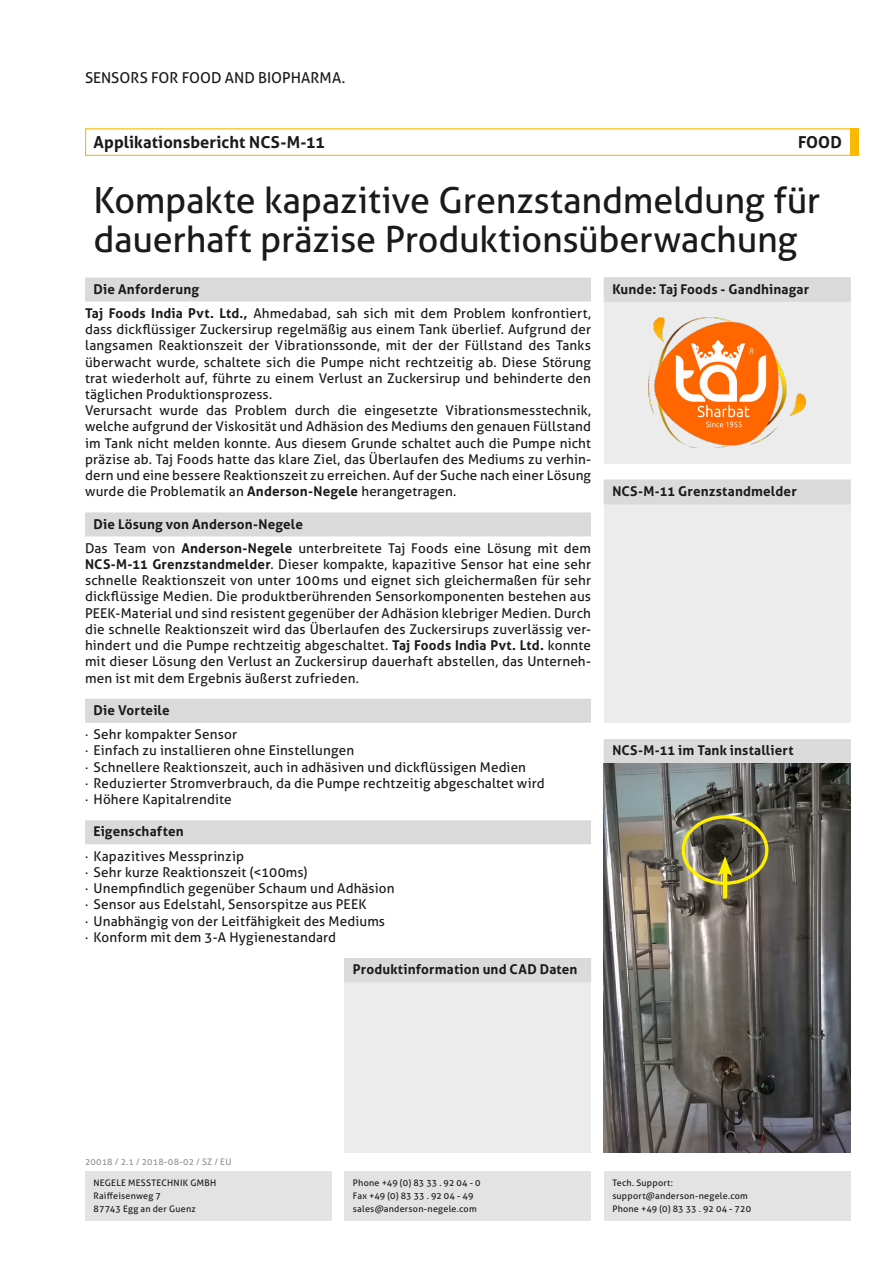
<style>
.page{position:relative;width:893px;height:1263px;background:#fff}
.page>*{position:absolute;margin:0;border:0;box-sizing:border-box;transform-origin:0 0}
.t1{font:36px/39px "Aller";letter-spacing:-.01em;color:#1a1a18}
.t2{font:700 16.5px "Aller";letter-spacing:.005em;color:#1a1a18}
.t3{font:15px "Aller";color:#1a1a18}
.t4{font:13.5px/16.2px "Aller";letter-spacing:.01em;color:#1a1a18}
.t5{font:700 13.5px "Aller";letter-spacing:.01em;color:#1a1a18}
.t6{font:9px/12.6px "Aller";letter-spacing:.025em;color:#1a1a18}
.t7{font:9px "Aller";letter-spacing:.02em;color:#919292}
.s1{font-weight:700}
</style>
<div class="page">
<div style="left:850px;top:128px;width:9px;height:28px;background:#fbba00"></div>
<div style="left:85px;top:128px;width:774px;height:28px;border:1px solid #fbba00"></div>
<div style="left:344px;top:1171px;width:247px;height:49px;background:#e3e3e3"></div>
<div style="left:604px;top:1171px;width:246px;height:49px;background:#e3e3e3"></div>
<div style="left:85px;top:1171px;width:247px;height:49px;background:#e3e3e3"></div>
<div style="left:344px;top:958px;width:247px;height:194px;background:#ececed"></div>
<div style="left:344px;top:958px;width:247px;height:24px;background:#dadada"></div>
<div style="left:85px;top:277px;width:506px;height:24px;background:#dadada"></div>
<div style="left:85px;top:512px;width:506px;height:24px;background:#dadada"></div>
<div style="left:85px;top:699px;width:506px;height:24px;background:#dadada"></div>
<div style="left:85px;top:820px;width:506px;height:24px;background:#dadada"></div>
<div style="left:604px;top:277px;width:246px;height:187px;background:#ececed"></div>
<div style="left:604px;top:277px;width:246px;height:24px;background:#e1e1e1"></div>
<div style="left:604px;top:278px;width:246px;height:24px;background:#dadada"></div>
<img style="left:648px;top:318px;width:158px;height:130px">
<div style="left:604px;top:480px;width:246px;height:243px;background:#ececed"></div>
<div style="left:604px;top:480px;width:246px;height:24px;background:#dadada"></div>
<div style="left:604px;top:739px;width:246px;height:24px;background:#dadada"></div>
<img style="left:604px;top:763px;width:246px;height:389px">
<div style="left:682px;top:815px;width:86px;height:70px;border:3px solid #fe0;border-radius:50%"></div>
<hr style="left:723px;top:869px;width:4px;height:29px;background:#fe0">
<svg style="left:717px;top:856px;width:16px;height:21px"></svg>
<p class="t3" style="left:85px;top:69px;width:262px">SENSORS FOR FOOD AND BIOPHARMA.</p>
<p class="t2" style="left:94px;top:132px;width:233px">Applikationsbericht NCS-M-11</p>
<h1 class="t1" style="left:94px;top:180px;width:728px">Kompakte kapazitive Grenzstandmeldung für dauerhaft präzise Produktionsüberwachung</h1>
<p class="t2" style="left:798px;top:132px;width:45px">FOOD</p>
<p class="t4" style="left:85px;top:277px;width:507px;line-height:24.3px;text-indent:9px"><span class="s1">Die Anforderung<br>Taj Foods India Pvt. Ltd.,</span> Ahmedabad, sah sich mit dem Problem konfrontiert,</p>
<p class="t4" style="left:85px;top:321px;width:507px">dass dickflüssiger Zuckersirup regelmäßig aus einem Tank überlief. Aufgrund der langsamen Reaktionszeit der Vibrationssonde, mit der der Füllstand des Tanks überwacht wurde, schaltete sich die Pumpe nicht rechtzeitig ab. Diese Störung trat wiederholt auf, führte zu einem Verlust an Zuckersirup und behinderte den täglichen Produktionsprozess.<br>Verursacht wurde das Problem durch die eingesetzte Vibrationsmesstechnik, welche aufgrund der Viskosität und Adhäsion des Mediums den genauen Füllstand im Tank nicht melden konnte. Aus diesem Grunde schaltet auch die Pumpe nicht präzise ab. Taj Foods hatte das klare Ziel, das Überlaufen des Mediums zu verhin&shy;dern und eine bessere Reaktionszeit zu erreichen. Auf der Suche nach einer Lösung wurde die Problematik an <span class="s1">Anderson-Negele</span> herangetragen.</p>
<p class="t4" style="left:85px;top:512px;width:507px;line-height:24.3px;text-indent:9px"><span class="s1">Die Lösung von Anderson-Negele<br></span>Das Team von <span class="s1">Anderson-Negele</span> unterbreitete Taj Foods eine Lösung mit dem</p>
<p class="t4" style="left:85px;top:556px;width:507px;text-align:justify"><span class="s1">NCS-M-11 Grenzstandmelder</span>. Dieser kompakte, kapazitive Sensor hat eine sehr schnelle Reaktionszeit von unter 100 ms und eignet sich gleichermaßen für sehr dickflüssige Medien. Die produktberührenden Sensorkomponenten bestehen aus PEEK-Material und sind resistent gegenüber der Adhäsion klebriger Medien. Durch die schnelle Reaktionszeit wird das Überlaufen des Zuckersirups zuverlässig ver&shy;hindert und die Pumpe rechtzeitig abgeschaltet. <span class="s1">Taj Foods India Pvt. Ltd.</span> konnte mit dieser Lösung den Verlust an Zuckersirup dauerhaft abstellen, das Unterneh&shy;men ist mit dem Ergebnis äußerst zufrieden.</p>
<p class="t5" style="left:94px;top:702px;width:78px">Die Vorteile</p>
<p class="t4" style="left:85px;top:726px;width:461px">· Sehr kompakter Sensor<br>· Einfach zu installieren ohne Einstellungen<br>· Schnellere Reaktionszeit, auch in adhäsiven und dickflüssigen Medien<br>· Reduzierter Stromverbrauch, da die Pumpe rechtzeitig abgeschaltet wird · Höhere Kapitalrendite</p>
<p class="t5" style="left:94px;top:823px;width:92px">Eigenschaften</p>
<p class="t4" style="left:85px;top:848px;width:311px">· Kapazitives Messprinzip<br>· Sehr kurze Reaktionszeit (&lt;100 ms)<br>· Unempfindlich gegenüber Schaum und Adhäsion · Sensor aus Edelstahl, Sensorspitze aus PEEK<br>· Unabhängig von der Leitfähigkeit des Mediums<br>· Konform mit dem 3-A Hygienestandard</p>
<p class="t5" style="left:353px;top:961px;width:226px">Produktinformation und CAD Daten</p>
<p class="t5" style="left:612px;top:280px;width:198px">Kunde: Taj Foods - Gandhinagar</p>
<p class="t5" style="left:612px;top:483px;width:186px">NCS-M-11 Grenzstandmelder</p>
<p class="t5" style="left:612px;top:742px;width:183px">NCS-M-11 im Tank installiert</p>
<p class="t7" style="left:85px;top:1157px;width:148px">20018 / 2.1 / 2018-08-02 / SZ / EU</p>
<p class="t6" style="left:94px;top:1177px;width:124px">NEGELE MESSTECHNIK GMBH<br>Raiffeisenweg 7<br>87743 Egg an der Guenz</p>
<p class="t6" style="left:353px;top:1177px;width:129px">Phone +49 (0) 83 33 . 92 04 - 0<br>Fax +49 (0) 83 33 . 92 04 - 49 sales@anderson-negele.com</p>
<p class="t6" style="left:612px;top:1177px;width:140px">Tech. Support: support@anderson-negele.com<br>Phone +49 (0) 83 33 . 92 04 - 720</p>
</div>
